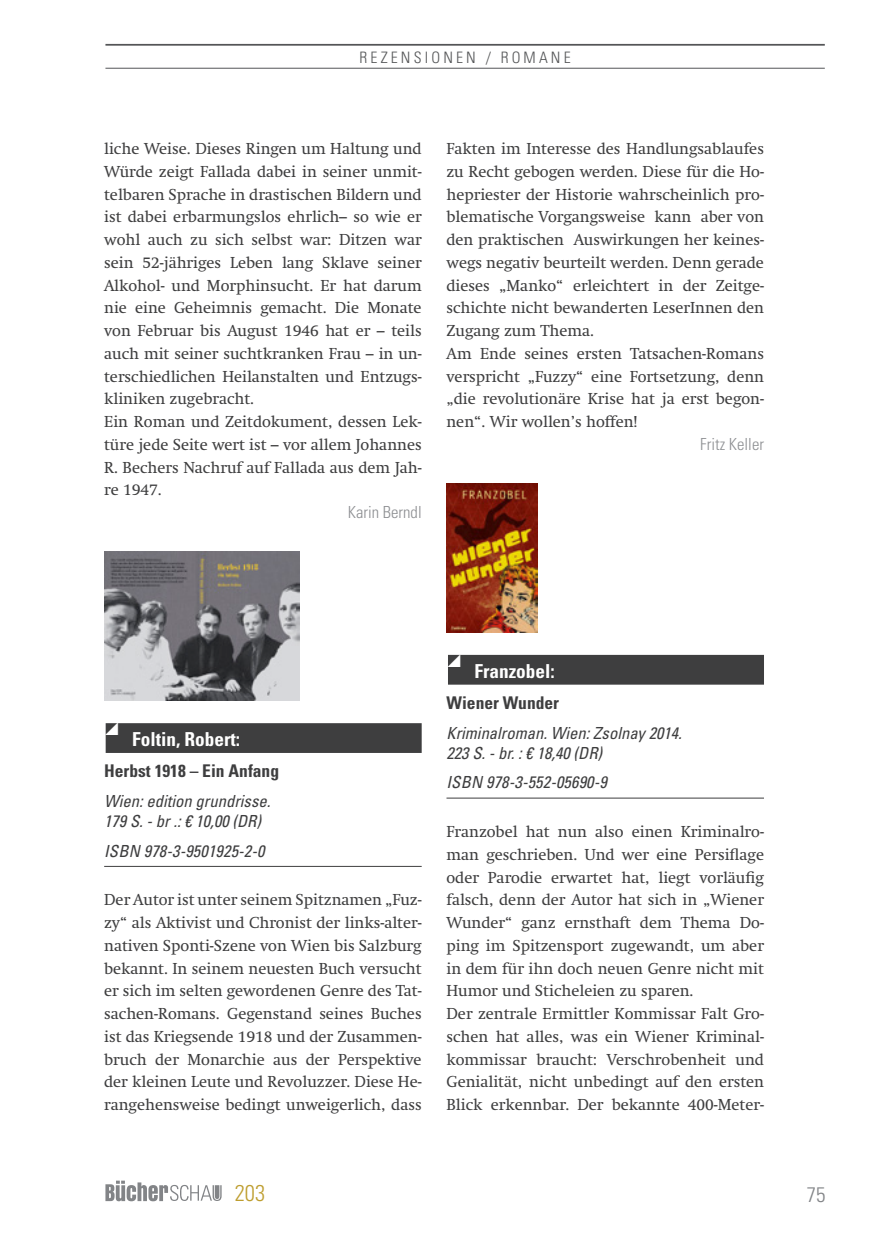
<style>
.page{position:relative;width:893px;height:1241px;background:#fff}
.page>*{position:absolute;margin:0;border:0;box-sizing:border-box;transform-origin:0 0}
.t1{font:300 condensed 22.75px "Univers LT Std";color:#be9e30}
.t2{font:300 condensed 21px "Univers LT Std";color:#828487}
.t3{font:700 condensed 19.25px "Univers LT Std";color:#fff}
.t4{font:700 condensed 17.5px "Univers LT Std";color:#3e3e3f}
.t5{font:italic condensed 16.62px/19.9px "Univers LT Std";color:#3e3e3f}
.t6{font:300 condensed 16.62px "Univers LT Std";color:#8d8f92}
.t7{font:15.75px/22.8px "Swift";color:#3e3e3f}
.t8{font:300 condensed 15.75px "Univers LT Std";letter-spacing:.2em;color:#545557}
</style>
<div class="page">
<svg style="left:105px;top:1180px;width:117px;height:20px"></svg>
<hr style="left:105px;top:44px;width:720px;height:2px;background:#545557">
<hr style="left:105px;top:68px;width:720px;height:1px;background:#545557">
<div style="left:106px;top:723px;width:316px;height:29px;background:#3e3e3f"></div>
<hr style="left:104px;top:866px;width:318px;height:1px;background:#3e3e3f">
<img style="left:104px;top:551px;width:196px;height:149px">
<div style="left:448px;top:654px;width:316px;height:30px;background:#3e3e3f"></div>
<hr style="left:446px;top:797px;width:318px;height:1px;background:#3e3e3f">
<img style="left:446px;top:483px;width:92px;height:149px">
<svg style="left:105px;top:723px;width:13px;height:12px"></svg>
<svg style="left:448px;top:654px;width:12px;height:1px"></svg>
<p class="t8" style="left:359px;top:48px;width:213px">REZENSIONEN / ROMANE</p>
<p class="t7" style="left:104px;top:137px;width:319px">liche Weise. Dieses Ringen um Haltung und Würde zeigt Fallada dabei in seiner unmit&shy;telbaren Sprache in drastischen Bildern und ist dabei erbarmungslos ehrlich– so wie er wohl auch zu sich selbst war: Ditzen war sein 52-jähriges Leben lang Sklave seiner Alkohol- und Morphinsucht. Er hat darum nie eine Geheimnis gemacht. Die Monate von Februar bis August 1946 hat er – teils auch mit seiner suchtkranken Frau – in un&shy;terschiedlichen Heilanstalten und Entzugs&shy;kliniken zugebracht.<br>Ein Roman und Zeitdokument, dessen Lek&shy;türe jede Seite wert ist – vor allem Johannes R. Bechers Nachruf auf Fallada aus dem Jah&shy;re 1947.</p>
<p class="t6" style="left:348px;top:502px;width:75px">Karin Berndl</p>
<p class="t7" style="left:446px;top:137px;width:319px">Fakten im Interesse des Handlungsablaufes zu Recht gebogen werden. Diese für die Ho&shy;hepriester der Historie wahrscheinlich pro&shy;blematische Vorgangsweise kann aber von den praktischen Auswirkungen her keines&shy;wegs negativ beurteilt werden. Denn gerade dieses „Manko“ erleichtert in der Zeitge&shy;schichte nicht bewanderten LeserInnen den Zugang zum Thema.<br>Am Ende seines ersten Tatsachen-Romans verspricht „Fuzzy“ eine Fortsetzung, denn „die revolutionäre Krise hat ja erst begon&shy;nen“. Wir wollen’s hoffen!</p>
<p class="t6" style="left:700px;top:434px;width:65px">Fritz Keller</p>
<p class="t3" style="left:132px;top:727px;width:110px">Foltin, Robert:</p>
<p class="t4" style="left:104px;top:759px;width:176px">Herbst 1918 – Ein Anfang</p>
<p class="t5" style="left:104px;top:790px;width:168px">Wien: edition grundrisse.<br>179 S. - br .: € 10,00 (DR)</p>
<p class="t5" style="left:104px;top:840px;width:162px">ISBN 978-3-9501925-2-0</p>
<p class="t7" style="left:104px;top:888px;width:319px;text-align:justify">Der Autor ist unter seinem Spitznamen „Fuz&shy;zy“ als Aktivist und Chronist der links-alter&shy;nativen Sponti-Szene von Wien bis Salzburg bekannt. In seinem neuesten Buch versucht er sich im selten gewordenen Genre des Tat&shy;sachen-Romans. Gegenstand seines Buches ist das Kriegsende 1918 und der Zusammen&shy;bruch der Monarchie aus der Perspektive der kleinen Leute und Revoluzzer. Diese He&shy;rangehensweise bedingt unweigerlich, dass</p>
<p class="t3" style="left:474px;top:659px;width:82px">Franzobel:</p>
<p class="t4" style="left:446px;top:691px;width:114px">Wiener Wunder</p>
<p class="t5" style="left:446px;top:722px;width:237px">Kriminalroman. Wien: Zsolnay 2014.<br>223 S. - br. : € 18,40 (DR)</p>
<p class="t5" style="left:446px;top:772px;width:162px">ISBN 978-3-552-05690-9</p>
<p class="t7" style="left:446px;top:820px;width:319px">Franzobel hat nun also einen Kriminalro&shy;man geschrieben. Und wer eine Persiflage oder Parodie erwartet hat, liegt vorläufig falsch, denn der Autor hat sich in „Wiener Wunder“ ganz ernsthaft dem Thema Do&shy;ping im Spitzensport zugewandt, um aber in dem für ihn doch neuen Genre nicht mit Humor und Sticheleien zu sparen.<br>Der zentrale Ermittler Kommissar Falt Gro&shy;schen hat alles, was ein Wiener Kriminal&shy;kommissar braucht: Verschrobenheit und Genialität, nicht unbedingt auf den ersten Blick erkennbar. Der bekannte 400-Meter-</p>
<h1 class="t1" style="left:235px;top:1179px;width:32px">203</h1>
<h2 class="t2" style="left:807px;top:1181px;width:20px">75</h2>
</div>
